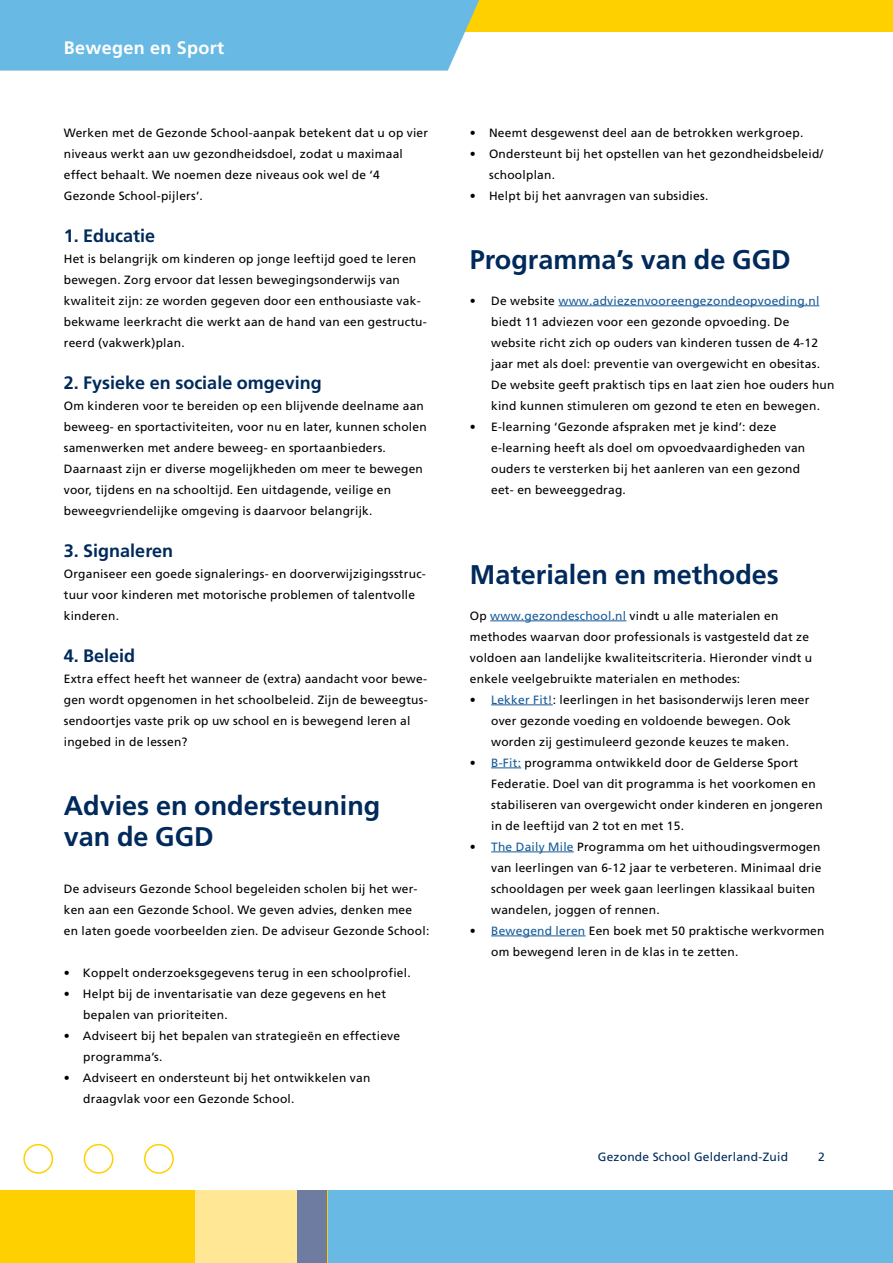
<style>
.page{position:relative;width:893px;height:1263px;background:#fff}
.page>*{position:absolute;margin:0;border:0;box-sizing:border-box;transform-origin:0 0}
.t1{font:700 27px/31.5px "Frutiger LT Pro";color:#002a5b}
.t2{font:700 18px "Frutiger LT Pro";color:#002a5b}
.t3{font:700 18px "Frutiger LT Pro";letter-spacing:.02em;color:#fff}
.t4{font:12px/21px "Frutiger LT Pro";letter-spacing:.02em;color:#000}
.t5{font:12px "Frutiger LT Pro";letter-spacing:.02em;color:#002a5b}
.s1{color:#165b9a}
</style>
<div class="page">
<div style="left:0;top:0;width:893px;height:31px;background:#ffd000"></div>
<div style="left:23px;top:1144px;width:30px;height:30px;border:2px solid #ffd000;border-radius:50%"></div>
<div style="left:84px;top:1144px;width:29px;height:30px;border:2px solid #ffd000;border-radius:50%"></div>
<div style="left:144px;top:1144px;width:30px;height:30px;border:2px solid #ffd000;border-radius:50%"></div>
<div style="left:327px;top:1191px;width:566px;height:72px;background:#68bae4"></div>
<div style="left:0;top:1191px;width:327px;height:72px;background:#ffd000"></div>
<div style="left:196px;top:1191px;width:131px;height:72px;background:#ffe796"></div>
<div style="left:297px;top:1191px;width:30px;height:72px;background:#6f7ca2"></div>
<hr style="left:558px;top:305px;width:261px;height:1px;background:#165b9a">
<hr style="left:490px;top:620px;width:136px;height:1px;background:#165b9a">
<hr style="left:491px;top:704px;width:62px;height:1px;background:#165b9a">
<hr style="left:491px;top:767px;width:30px;height:1px;background:#165b9a">
<hr style="left:491px;top:851px;width:83px;height:1px;background:#165b9a">
<hr style="left:491px;top:935px;width:94px;height:1px;background:#165b9a">
<div style="left:0;top:0;width:479px;height:71px;background:#68bae4"></div>
<h2 class="t3" style="left:64px;top:37px;width:162px">Bewegen en Sport</h2>
<p class="t4" style="left:64px;top:122px;width:366px">Werken met de Gezonde School-aanpak betekent dat u op vier niveaus werkt aan uw gezondheidsdoel, zodat u maximaal effect behaalt. We noemen deze niveaus ook wel de ‘4<br>Gezonde School-pijlers’.</p>
<h2 class="t2" style="left:64px;top:225px;width:93px">1. Educatie</h2>
<p class="t4" style="left:64px;top:248px;width:365px">Het is belangrijk om kinderen op jonge leeftijd goed te leren bewegen. Zorg ervoor dat lessen bewegingsonderwijs van kwaliteit zijn: ze worden gegeven door een enthousiaste vak&shy;bekwame leerkracht die werkt aan de hand van een gestructu&shy;reerd (vakwerk)plan.</p>
<h2 class="t2" style="left:64px;top:372px;width:260px">2. Fysieke en sociale omgeving</h2>
<p class="t4" style="left:64px;top:395px;width:364px">Om kinderen voor te bereiden op een blijvende deelname aan beweeg- en sportactiviteiten, voor nu en later, kunnen scholen samenwerken met andere beweeg- en sportaanbieders.<br>Daarnaast zijn er diverse mogelijkheden om meer te bewegen voor, tijdens en na schooltijd. Een uitdagende, veilige en beweegvriendelijke omgeving is daarvoor belangrijk.</p>
<h2 class="t2" style="left:64px;top:540px;width:111px">3. Signaleren</h2>
<p class="t4" style="left:64px;top:563px;width:364px">Organiseer een goede signalerings- en doorverwijzigingsstruc&shy;tuur voor kinderen met motorische problemen of talentvolle kinderen.</p>
<h2 class="t2" style="left:64px;top:645px;width:73px">4. Beleid</h2>
<p class="t4" style="left:64px;top:668px;width:365px">Extra effect heeft het wanneer de (extra) aandacht voor bewe&shy;gen wordt opgenomen in het schoolbeleid. Zijn de beweegtus&shy;sendoortjes vaste prik op uw school en is bewegend leren al ingebed in de lessen?</p>
<h1 class="t1" style="left:64px;top:790px;width:318px">Advies en ondersteuning van de GGD</h1>
<p class="t4" style="left:64px;top:878px;width:367px">De adviseurs Gezonde School begeleiden scholen bij het wer&shy;ken aan een Gezonde School. We geven advies, denken mee en laten goede voorbeelden zien. De adviseur Gezonde School:</p>
<p class="t4" style="left:64px;top:962px;width:348px">• Koppelt onderzoeksgegevens terug in een schoolprofiel.</p>
<p class="t4" style="left:83px;top:983px;width:304px;text-indent:-19px">• Helpt bij de inventarisatie van deze gegevens en het bepalen van prioriteiten.</p>
<p class="t4" style="left:83px;top:1025px;width:318px;text-indent:-19px">• Adviseert bij het bepalen van strategieën en effectieve programma’s.</p>
<p class="t4" style="left:83px;top:1067px;width:289px;text-indent:-19px">• Adviseert en ondersteunt bij het ontwikkelen van draagvlak voor een Gezonde School.</p>
<p class="t4" style="left:470px;top:122px;width:335px">• Neemt desgewenst deel aan de betrokken werkgroep.</p>
<p class="t4" style="left:489px;top:143px;width:335px;text-indent:-19px">• Ondersteunt bij het opstellen van het gezondheidsbeleid/ schoolplan.</p>
<p class="t4" style="left:470px;top:185px;width:240px">• Helpt bij het aanvragen van subsidies.</p>
<h1 class="t1" style="left:470px;top:244px;width:322px">Programma’s van de GGD</h1>
<p class="t4" style="left:491px;top:290px;width:345px;text-indent:-21px">• De website <span class="s1">www.adviezenvooreengezondeopvoeding.nl </span>biedt 11 adviezen voor een gezonde opvoeding. De website richt zich op ouders van kinderen tussen de 4-12 jaar met als doel: preventie van overgewicht en obesitas.<br>De website geeft praktisch tips en laat zien hoe ouders hun kind kunnen stimuleren om gezond te eten en bewegen.</p>
<p class="t4" style="left:491px;top:416px;width:316px;text-indent:-21px">• E-learning ‘Gezonde afspraken met je kind’: deze e-learning heeft als doel om opvoedvaardigheden van ouders te versterken bij het aanleren van een gezond eet- en beweeggedrag.</p>
<h1 class="t1" style="left:470px;top:559px;width:311px">Materialen en methodes</h1>
<p class="t4" style="left:470px;top:605px;width:344px">Op <span class="s1">www.gezondeschool.nl</span> vindt u alle materialen en methodes waarvan door professionals is vastgesteld dat ze voldoen aan landelijke kwaliteitscriteria. Hieronder vindt u enkele veelgebruikte materialen en methodes:</p>
<p class="t4" style="left:470px;top:689px;width:341px;text-align:center">• <span class="s1">Lekker Fit!</span>: leerlingen in het basisonderwijs leren meer over gezonde voeding en voldoende bewegen. Ook worden zij gestimuleerd gezonde keuzes te maken.</p>
<p class="t4" style="left:491px;top:752px;width:333px;text-indent:-21px">• <span class="s1">B-Fit:</span> programma ontwikkeld door de Gelderse Sport Federatie. Doel van dit programma is het voorkomen en stabiliseren van overgewicht onder kinderen en jongeren in de leeftijd van 2 tot en met 15.</p>
<p class="t4" style="left:491px;top:836px;width:332px;text-indent:-21px">• <span class="s1">The Daily Mile</span> Programma om het uithoudingsvermogen van leerlingen van 6-12 jaar te verbeteren. Minimaal drie schooldagen per week gaan leerlingen klassikaal buiten wandelen, joggen of rennen.</p>
<p class="t4" style="left:491px;top:920px;width:335px;text-indent:-21px">• <span class="s1">Bewegend leren</span> Een boek met 50 praktische werkvormen om bewegend leren in de klas in te zetten.</p>
<p class="t5" style="left:598px;top:1150px;width:192px">Gezonde School Gelderland-Zuid</p>
<p class="t5" style="left:818px;top:1150px;width:8px">2</p>
</div>
